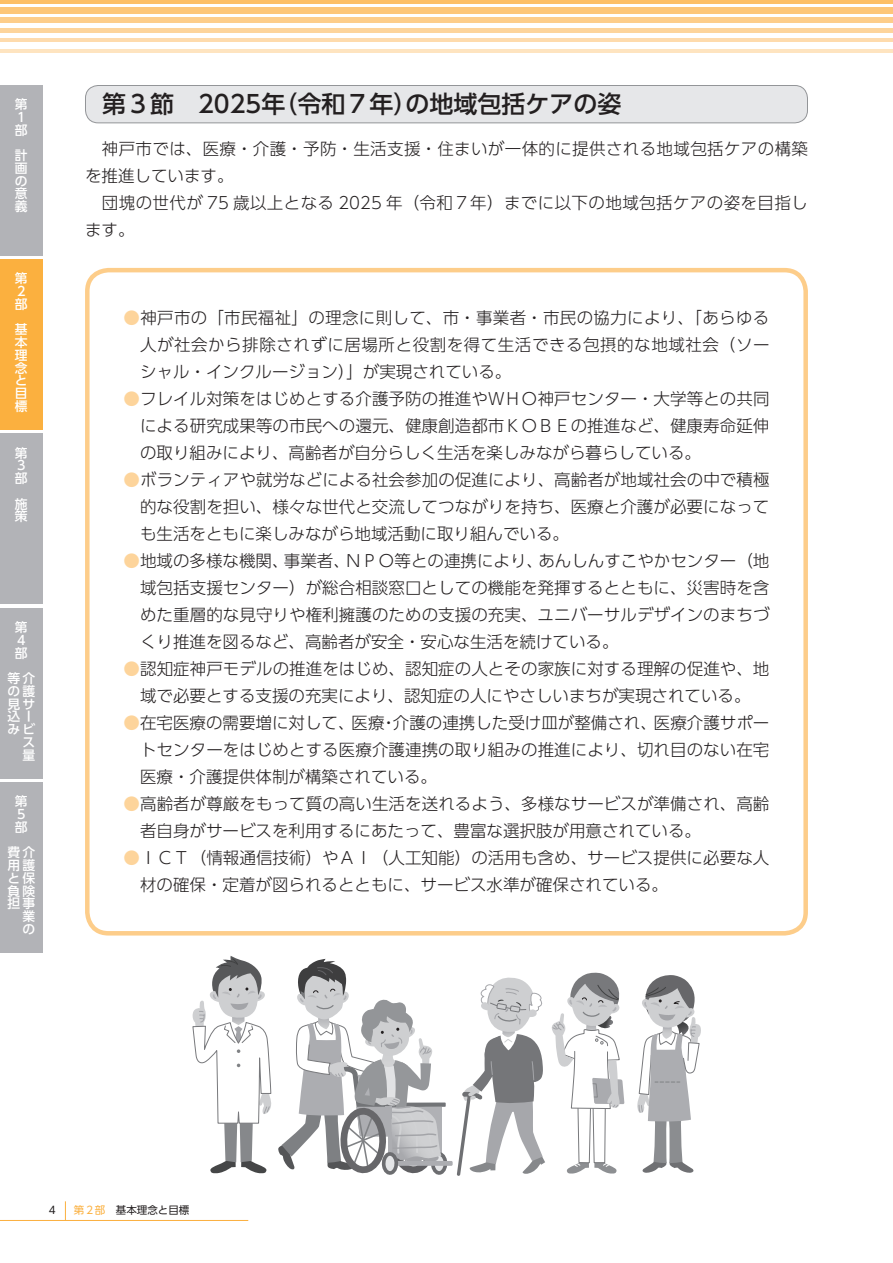
<style>
.page{position:relative;width:893px;height:1263px;background:#fff}
.page>*{position:absolute;margin:0;border:0;box-sizing:border-box;transform-origin:0 0}
.t1{font:500 24px "UD Shin Go Pro";color:#231f20}
.t2{font:300 16.5px/27px "UD Shin Go Pro";letter-spacing:.005em;color:#231f20;text-align:justify}
.t3{font:500 12.75px/12.8px "UD Shin Go Pro";color:#fff}
.t4{font:10.5px "UD Shin Go Pro";color:#231f20}
.s1{color:#fdd49b}
.s2{color:#fbb03f}
</style>
<div class="page">
<hr style="left:0;top:0;width:893px;height:4px;background:#fdbf66">
<div style="left:0;top:7px;width:893px;height:6px;background:#fdc678"></div>
<div style="left:0;top:17px;width:893px;height:6px;background:#fdcd8a"></div>
<div style="left:0;top:28px;width:893px;height:5px;background:#fdd49b"></div>
<hr style="left:0;top:38px;width:893px;height:4px;background:#fedbad">
<hr style="left:0;top:49px;width:893px;height:3px;background:#fee4c0">
<svg style="left:65px;top:1201px;width:1px;height:19px"></svg>
<div style="left:0;top:85px;width:43px;height:170px;background:#b2b3b7"></div>
<div style="left:0;top:434px;width:43px;height:170px;background:#b2b3b7"></div>
<div style="left:0;top:608px;width:43px;height:170px;background:#b2b3b7"></div>
<div style="left:0;top:782px;width:43px;height:170px;background:#b2b3b7"></div>
<hr style="left:0;top:1220px;width:248px;height:1px;background:#fbb03f">
<div style="left:0;top:259px;width:43px;height:170px;background:#fbb03f"></div>
<div style="left:85px;top:85px;width:722px;height:38px;background:#e6e7e9;border-radius:13px"></div>
<div style="left:85px;top:85px;width:723px;height:38px;border:1px solid #939598;border-radius:13px"></div>
<div style="left:85px;top:268px;width:723px;height:667px;border:4px solid #fdcd8a;border-radius:21px"></div>
<svg style="left:457px;top:977px;width:88px;height:199px"></svg>
<div style="left:392px;top:1161px;width:61px;height:5px;background:#acadb1"></div>
<svg style="left:278px;top:959px;width:171px;height:215px"></svg>
<svg style="left:637px;top:975px;width:64px;height:198px"></svg>
<svg style="left:192px;top:956px;width:80px;height:217px"></svg>
<svg style="left:552px;top:972px;width:72px;height:202px"></svg>
<p class="t3" style="left:15px;top:97px;width:14px">第<br>1部</p>
<p class="t3" style="left:15px;top:148px;width:14px;text-align:justify">計画の意義</p>
<p class="t3" style="left:15px;top:272px;width:14px">第<br>2部</p>
<p class="t3" style="left:15px;top:323px;width:14px;text-align:justify">基本理念と目標</p>
<p class="t3" style="left:15px;top:446px;width:14px">第<br>3部</p>
<p class="t3" style="left:15px;top:497px;width:14px">施策</p>
<p class="t3" style="left:15px;top:620px;width:14px">第<br>4部</p>
<p class="t3" style="left:7px;top:671px;width:29px">等介</p>
<p class="t3" style="left:7px;top:684px;width:29px">の護</p>
<p class="t3" style="left:7px;top:697px;width:28px">見サ</p>
<p class="t3" style="left:7px;top:710px;width:24px">込ー</p>
<p class="t3" style="left:7px;top:722px;width:29px">みビ</p>
<p class="t3" style="left:22px;top:735px;width:13px">ス</p>
<p class="t3" style="left:22px;top:748px;width:14px">量</p>
<p class="t3" style="left:15px;top:795px;width:14px">第<br>5部</p>
<p class="t3" style="left:7px;top:846px;width:29px;text-align:right">費介用護と保負険担事業<br>の</p>
<h1 class="t1" style="left:102px;top:85px;width:521px">第３節　2025年（令和７年）の地域包括ケアの姿</h1>
<p class="t2" style="left:85px;top:134px;width:724px;text-align:left">　神戸市では、医療・介護・予防・生活支援・住まいが一体的に提供される地域包括ケアの構築を推進しています。<br>　団塊の世代が 75 歳以上となる 2025 年（令和７年）までに以下の地域包括ケアの姿を目指します。</p>
<p class="t2" style="left:140px;top:304px;width:631px;text-indent:-16px"><span class="s1">●</span>神戸市の「市民福祉」の理念に則して、市・事業者・市民の協力により、「あらゆる人が社会から排除されずに居場所と役割を得て生活できる包摂的な地域社会（ソーシャル・インクルージョン）」が実現されている。</p>
<p class="t2" style="left:140px;top:385px;width:631px;text-indent:-16px"><span class="s1">●</span>フレイル対策をはじめとする介護予防の推進やＷＨＯ神戸センター・大学等との共同による研究成果等の市民への還元、健康創造都市ＫＯＢＥの推進など、健康寿命延伸の取り組みにより、高齢者が自分らしく生活を楽しみながら暮らしている。</p>
<p class="t2" style="left:140px;top:466px;width:631px;text-indent:-16px"><span class="s1">●</span>ボランティアや就労などによる社会参加の促進により、高齢者が地域社会の中で積極的な役割を担い、様々な世代と交流してつながりを持ち、医療と介護が必要になっても生活をともに楽しみながら地域活動に取り組んでいる。</p>
<p class="t2" style="left:140px;top:547px;width:631px;text-indent:-16px"><span class="s1">●</span>地域の多様な機関、事業者、ＮＰＯ等との連携により、あんしんすこやかセンター（地域包括支援センター）が総合相談窓口としての機能を発揮するとともに、災害時を含めた重層的な見守りや権利擁護のための支援の充実、ユニバーサルデザインのまちづくり推進を図るなど、高齢者が安全・安心な生活を続けている。</p>
<p class="t2" style="left:124px;top:655px;width:647px;text-align:center"><span class="s1">●</span>認知症神戸モデルの推進をはじめ、認知症の人とその家族に対する理解の促進や、地域で必要とする支援の充実により、認知症の人にやさしいまちが実現されている。</p>
<p class="t2" style="left:140px;top:709px;width:631px;text-indent:-16px"><span class="s1">●</span>在宅医療の需要増に対して、医療・介護の連携した受け皿が整備され、医療介護サポートセンターをはじめとする医療介護連携の取り組みの推進により、切れ目のない在宅医療・介護提供体制が構築されている。</p>
<p class="t2" style="left:140px;top:790px;width:631px;text-indent:-16px"><span class="s1">●</span>高齢者が尊厳をもって質の高い生活を送れるよう、多様なサービスが準備され、高齢者自身がサービスを利用するにあたって、豊富な選択肢が用意されている。</p>
<p class="t2" style="left:140px;top:844px;width:631px;text-indent:-16px"><span class="s1">●</span>ＩＣＴ（情報通信技術）やＡＩ（人工知能）の活用も含め、サービス提供に必要な人材の確保・定着が図られるとともに、サービス水準が確保されている。</p>
<p class="t4" style="left:49px;top:1201px;width:8px">4</p>
<p class="t4" style="left:74px;top:1201px;width:117px"><span class="s2">第２部</span>　基本理念と目標</p>
</div>
